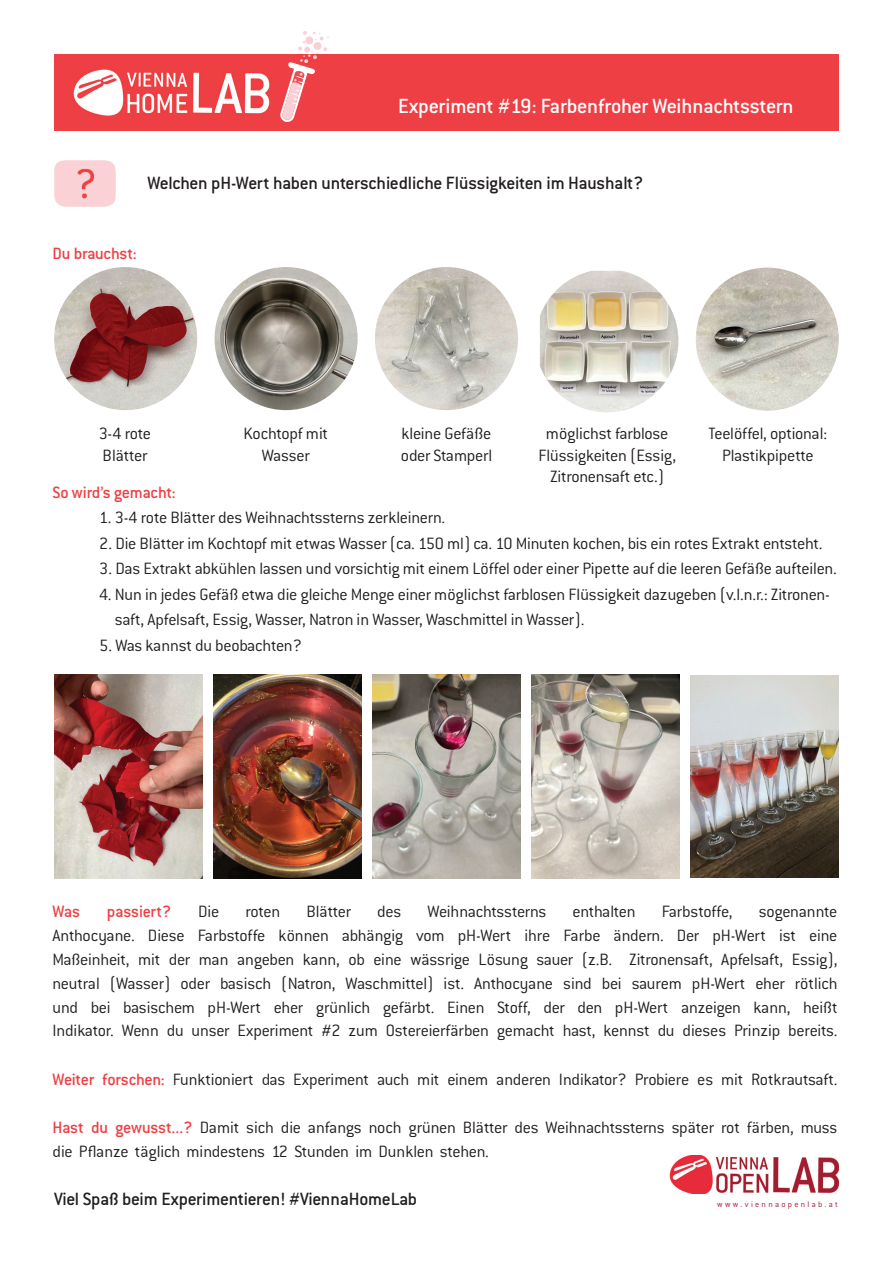
<style>
.page{position:relative;width:893px;height:1263px;background:#fff}
.page>*{position:absolute;margin:0;border:0;box-sizing:border-box;transform-origin:0 0}
.t1{font:500 22.5px "Conduit ITC";letter-spacing:-.015em;color:#fff}
.t2{font:500 19.5px "Conduit ITC";letter-spacing:-.015em;color:#231f20}
.t3{font:300 18px/24px "Conduit ITC";letter-spacing:-.015em;color:#231f20}
.t4{font:500 18px "Conduit ITC";letter-spacing:-.015em;color:#ee3f44}
.t5{font:300 9px "Conduit ITC";letter-spacing:.25em;color:#a21c36}
.s1{font-weight:500;color:#ee3f44}
</style>
<div class="page">
<img style="left:669px;top:1155px;width:170px;height:39px">
<div style="left:54px;top:54px;width:785px;height:77px;background:#ee3f44"></div>
<img style="left:73px;top:70px;width:197px;height:45px">
<svg style="left:280px;top:31px;width:49px;height:91px"></svg>
<img style="left:54px;top:160px;width:62px;height:46px">
<img style="left:215px;top:267px;width:143px;height:143px;border-radius:72px">
<img style="left:375px;top:267px;width:143px;height:143px;border-radius:72px">
<img style="left:540px;top:271px;width:138px;height:141px">
<img style="left:696px;top:268px;width:143px;height:143px;border-radius:72px">
<img style="left:54px;top:267px;width:143px;height:143px;border-radius:72px">
<img style="left:54px;top:674px;width:149px;height:205px">
<img style="left:213px;top:674px;width:149px;height:205px">
<img style="left:372px;top:674px;width:149px;height:205px">
<img style="left:531px;top:674px;width:149px;height:204px">
<img style="left:690px;top:675px;width:149px;height:203px">
<p class="t1" style="left:398px;top:93px;width:397px">Experiment #19: Farbenfroher Weihnachtsstern</p>
<p class="t2" style="left:147px;top:172px;width:497px">Welchen pH-Wert haben unterschiedliche Flüssigkeiten im Haushalt?</p>
<p class="t4" style="left:52px;top:243px;width:86px">Du brauchst:</p>
<p class="t3" style="left:99px;top:423px;width:54px;line-height:21.6px">3-4 rote<br>Blätter</p>
<p class="t3" style="left:709px;top:423px;width:120px;line-height:21.6px;text-align:center">Teelöffel, optional:<br>Plastikpipette</p>
<p class="t3" style="left:243px;top:423px;width:86px;line-height:21.6px;text-align:center">Kochtopf mit<br>Wasser</p>
<p class="t3" style="left:401px;top:423px;width:93px;line-height:21.6px">kleine Gefäße oder Stamperl</p>
<p class="t3" style="left:538px;top:423px;width:139px;line-height:21.6px;text-align:center">möglichst farblose<br>Flüssigkeiten (Essig,<br>Zitronensaft etc.)</p>
<p class="t4" style="left:52px;top:482px;width:125px">So wird’s gemacht:</p>
<p class="t3" style="left:99px;top:506px;width:348px">1. 3-4 rote Blätter des Weihnachtssterns zerkleinern.</p>
<p class="t3" style="left:99px;top:531px;width:725px">2. Die Blätter im Kochtopf mit etwas Wasser (ca. 150 ml) ca. 10 Minuten kochen, bis ein rotes Extrakt entsteht.</p>
<p class="t3" style="left:99px;top:557px;width:739px">3. Das Extrakt abkühlen lassen und vorsichtig mit einem Löffel oder einer Pipette auf die leeren Gefäße aufteilen.</p>
<p class="t3" style="left:115px;top:581px;width:716px;line-height:25.5px;text-indent:-16px">4. Nun in jedes Gefäß etwa die gleiche Menge einer möglichst farblosen Flüssigkeit dazugeben (v.l.n.r.: Zitronen&shy;saft, Apfelsaft, Essig, Wasser, Natron in Wasser, Waschmittel in Wasser).</p>
<p class="t3" style="left:99px;top:633px;width:204px">5. Was kannst du beobachten?</p>
<p class="t4" style="left:52px;top:901px;width:29px">Was</p>
<p class="t4" style="left:107px;top:901px;width:66px">passiert?</p>
<p class="t3" style="left:198px;top:899px;width:23px">Die</p>
<p class="t3" style="left:245px;top:899px;width:36px">roten</p>
<p class="t3" style="left:306px;top:899px;width:46px">Blätter</p>
<p class="t3" style="left:377px;top:899px;width:26px">des</p>
<p class="t3" style="left:427px;top:899px;width:121px">Weihnachtssterns</p>
<p class="t3" style="left:572px;top:899px;width:65px">enthalten</p>
<p class="t3" style="left:662px;top:899px;width:73px">Farbstoffe,</p>
<p class="t3" style="left:52px;top:899px;width:786px;text-align:justify;text-indent:706px">sogenannte Anthocyane. Diese Farbstoffe können abhängig vom pH-Wert ihre Farbe ändern. Der pH-Wert ist eine Maßeinheit, mit der man angeben kann, ob eine wässrige Lösung sauer (z.B. Zitronensaft, Apfelsaft, Essig), neutral (Wasser) oder basisch (Natron, Waschmittel) ist. Anthocyane sind bei saurem pH-Wert eher rötlich und bei basischem pH-Wert eher grünlich gefärbt. Einen Stoff, der den pH-Wert anzeigen kann, heißt Indikator. Wenn du unser Experiment #2 zum Ostereierfärben gemacht hast, kennst du dieses Prinzip bereits.</p>
<p class="t3" style="left:52px;top:1067px;width:786px"><span class="s1">Weiter forschen:</span> Funktioniert das Experiment auch mit einem anderen Indikator? Probiere es mit Rotkrautsaft.</p>
<p class="t3" style="left:52px;top:1115px;width:786px"><span class="s1">Hast du gewusst...?</span> Damit sich die anfangs noch grünen Blätter des Weihnachtssterns später rot färben, muss die Pflanze täglich mindestens 12 Stunden im Dunklen stehen.</p>
<p class="t2" style="left:54px;top:1188px;width:365px">Viel Spaß beim Experimentieren! #ViennaHomeLab</p>
<p class="t5" style="left:717px;top:1199px;width:122px">www.viennaopenlab.at</p>
</div>
